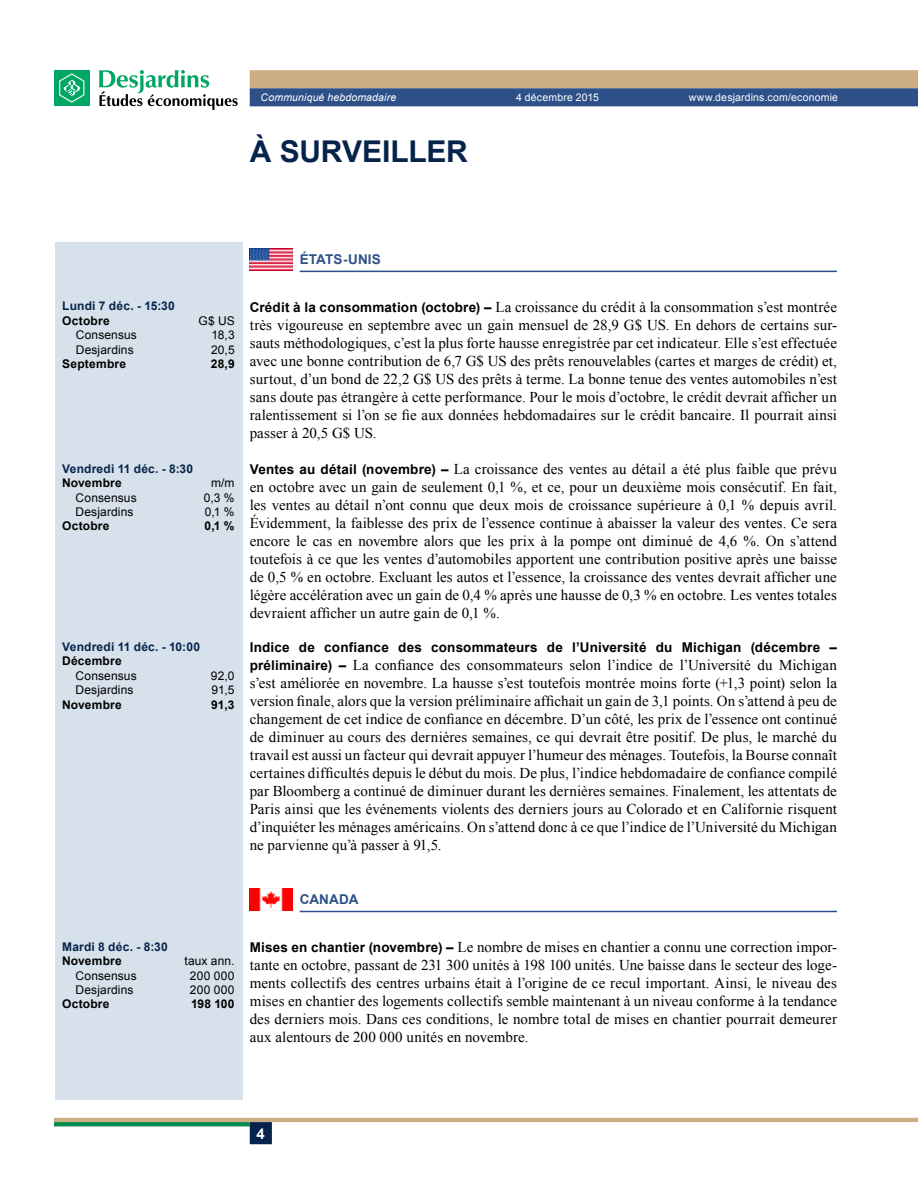
<style>
.page{position:relative;width:918px;height:1188px;background:#fff}
.page>*{position:absolute;margin:0;border:0;box-sizing:border-box;transform-origin:0 0}
.t1{font:700 30px "Arial";letter-spacing:-.005em;color:#05234b}
.t2{font:15px/18px "Times New Roman";letter-spacing:.005em;color:#000;text-align:justify}
.t3{font:700 15px "Arial";color:#fff}
.t4{font:700 13.5px "Arial";letter-spacing:.015em;color:#000}
.t5{font:700 13.5px "Arial";letter-spacing:.015em;color:#2d5088}
.t6{font:12px "Arial";letter-spacing:.01em;color:#000}
.t7{font:700 12px "Arial";letter-spacing:.02em;color:#000}
.t8{font:700 12px "Arial";letter-spacing:.015em;color:#05234b}
.t9{font:10.5px "Arial";letter-spacing:.015em;color:#fff}
.t10{font:italic 10.5px "Arial";letter-spacing:.015em;color:#fff}
.s1{font-family:"Arial";font-weight:700;font-size:13.5px}
</style>
<div class="page">
<svg style="left:250px;top:70px;width:668px;height:36px;background:#7e8087"></svg>
<hr style="left:54px;top:1118px;width:864px;height:4px;background:#cdae84">
<svg style="left:54px;top:1122px;width:196px;height:4px"></svg>
<div style="left:250px;top:1122px;width:22px;height:22px;background:#05234b;border:2px solid #05234b"></div>
<div style="left:54px;top:70px;width:36px;height:36px;background:#00a664"></div>
<svg style="left:59px;top:73px;width:25px;height:30px"></svg>
<svg style="left:99px;top:70px;width:139px;height:40px"></svg>
<hr style="left:300px;top:271px;width:537px;height:1px;background:#2d5088">
<img style="left:250px;top:249px;width:43px;height:21px">
<hr style="left:300px;top:911px;width:537px;height:1px;background:#2d5088">
<img style="left:250px;top:889px;width:43px;height:21px">
<div style="left:55px;top:242px;width:187px;height:858px;background:#d7e1eb"></div>
<p class="t10" style="left:261px;top:91px;width:137px">Communiqué hebdomadaire</p>
<p class="t9" style="left:516px;top:91px;width:84px">4 décembre 2015</p>
<p class="t9" style="left:689px;top:91px;width:151px">www.desjardins.com/economie</p>
<h1 class="t1" style="left:250px;top:132px;width:220px">À surveiller</h1>
<p class="t8" style="left:62px;top:298px;width:114px">Lundi 7 déc. - 15:30</p>
<p class="t7" style="left:62px;top:313px;width:49px">Octobre</p>
<p class="t6" style="left:198px;top:313px;width:38px">G$ US</p>
<p class="t6" style="left:76px;top:327px;width:63px">Consensus</p>
<p class="t6" style="left:211px;top:327px;width:25px">18,3</p>
<p class="t6" style="left:76px;top:342px;width:59px">Desjardins</p>
<p class="t6" style="left:211px;top:342px;width:25px">20,5</p>
<p class="t7" style="left:62px;top:356px;width:65px">Septembre</p>
<p class="t7" style="left:211px;top:356px;width:25px">28,9</p>
<p class="t8" style="left:62px;top:460px;width:133px">Vendredi 11 déc. - 8:30</p>
<p class="t7" style="left:62px;top:475px;width:61px">Novembre</p>
<p class="t6" style="left:211px;top:475px;width:25px">m/m</p>
<p class="t6" style="left:76px;top:489px;width:63px">Consensus</p>
<p class="t6" style="left:204px;top:489px;width:32px">0,3 %</p>
<p class="t6" style="left:76px;top:504px;width:59px">Desjardins</p>
<p class="t6" style="left:205px;top:504px;width:31px">0,1 %</p>
<p class="t7" style="left:62px;top:518px;width:49px">Octobre</p>
<p class="t7" style="left:205px;top:518px;width:31px">0,1 %</p>
<p class="t8" style="left:62px;top:639px;width:139px">Vendredi 11 déc. - 10:00</p>
<p class="t7" style="left:62px;top:653px;width:61px">Décembre</p>
<p class="t6" style="left:76px;top:668px;width:63px">Consensus</p>
<p class="t6" style="left:211px;top:668px;width:25px">92,0</p>
<p class="t6" style="left:76px;top:682px;width:59px">Desjardins</p>
<p class="t6" style="left:212px;top:682px;width:25px">91,5</p>
<p class="t7" style="left:62px;top:696px;width:61px">Novembre</p>
<p class="t7" style="left:211px;top:696px;width:25px">91,3</p>
<p class="t5" style="left:300px;top:250px;width:83px">États-Unis</p>
<p class="t2" style="left:250px;top:297px;width:589px"><span class="s1">Crédit à la consommation (octobre) –</span> La croissance du crédit à la consommation s’est montrée très vigoureuse en septembre avec un gain mensuel de 28,9 G$ US. En dehors de certains sur‑ sauts méthodologiques, c’est la plus forte hausse enregistrée par cet indicateur. Elle s’est effectuée avec une bonne contribution de 6,7 G$ US des prêts renouvelables (cartes et marges de crédit) et, surtout, d’un bond de 22,2 G$ US des prêts à terme. La bonne tenue des ventes automobiles n’est sans doute pas étrangère à cette performance. Pour le mois d’octobre, le crédit devrait afficher un ralentissement si l’on se fie aux données hebdomadaires sur le crédit bancaire. Il pourrait ainsi passer à 20,5 G$ US.</p>
<p class="t2" style="left:250px;top:459px;width:589px"><span class="s1">Ventes au détail (novembre) –</span> La croissance des ventes au détail a été plus faible que prévu en octobre avec un gain de seulement 0,1 %, et ce, pour un deuxième mois consécutif. En fait, les ventes au détail n’ont connu que deux mois de croissance supérieure à 0,1 % depuis avril.<br>Évidemment, la faiblesse des prix de l’essence continue à abaisser la valeur des ventes. Ce sera encore le cas en novembre alors que les prix à la pompe ont diminué de 4,6 %. On s’attend toutefois à ce que les ventes d’automobiles apportent une contribution positive après une baisse de 0,5 % en octobre. Excluant les autos et l’essence, la croissance des ventes devrait afficher une légère accélération avec un gain de 0,4 % après une hausse de 0,3 % en octobre. Les ventes totales devraient afficher un autre gain de 0,1 %.</p>
<p class="t4" style="left:250px;top:638px;width:589px">Indice de confiance des consommateurs de l’Université du Michigan (décembre –</p>
<p class="t2" style="left:250px;top:656px;width:589px"><span class="s1">préliminaire) –</span> La confiance des consommateurs selon l’indice de l’Université du Michigan s’est améliorée en novembre. La hausse s’est toutefois montrée moins forte (+1,3 point) selon la version finale, alors que la version préliminaire affichait un gain de 3,1 points. On s’attend à peu de changement de cet indice de confiance en décembre. D’un côté, les prix de l’essence ont continué de diminuer au cours des dernières semaines, ce qui devrait être positif. De plus, le marché du travail est aussi un facteur qui devrait appuyer l’humeur des ménages. Toutefois, la Bourse connaît certaines difficultés depuis le début du mois. De plus, l’indice hebdomadaire de confiance compilé par Bloomberg a continué de diminuer durant les dernières semaines. Finalement, les attentats de Paris ainsi que les événements violents des derniers jours au Colorado et en Californie risquent d’inquiéter les ménages américains. On s’attend donc à ce que l’indice de l’Université du Michigan ne parvienne qu’à passer à 91,5.</p>
<p class="t8" style="left:62px;top:938px;width:107px">Mardi 8 déc. - 8:30</p>
<p class="t7" style="left:62px;top:953px;width:61px">Novembre</p>
<p class="t6" style="left:185px;top:953px;width:52px">taux ann.</p>
<p class="t6" style="left:76px;top:967px;width:63px">Consensus</p>
<p class="t6" style="left:190px;top:967px;width:46px">200 000</p>
<p class="t6" style="left:76px;top:982px;width:59px">Desjardins</p>
<p class="t6" style="left:190px;top:982px;width:46px">200 000</p>
<p class="t7" style="left:62px;top:996px;width:49px">Octobre</p>
<p class="t7" style="left:191px;top:996px;width:45px">198 100</p>
<p class="t5" style="left:300px;top:890px;width:60px">Canada</p>
<p class="t2" style="left:250px;top:937px;width:589px"><span class="s1">Mises en chantier (novembre) –</span> Le nombre de mises en chantier a connu une correction impor‑ tante en octobre, passant de 231 300 unités à 198 100 unités. Une baisse dans le secteur des loge‑ ments collectifs des centres urbains était à l’origine de ce recul important. Ainsi, le niveau des mises en chantier des logements collectifs semble maintenant à un niveau conforme à la tendance des derniers mois. Dans ces conditions, le nombre total de mises en chantier pourrait demeurer aux alentours de 200 000 unités en novembre.</p>
<p class="t3" style="left:257px;top:1123px;width:10px">4</p>
</div>
